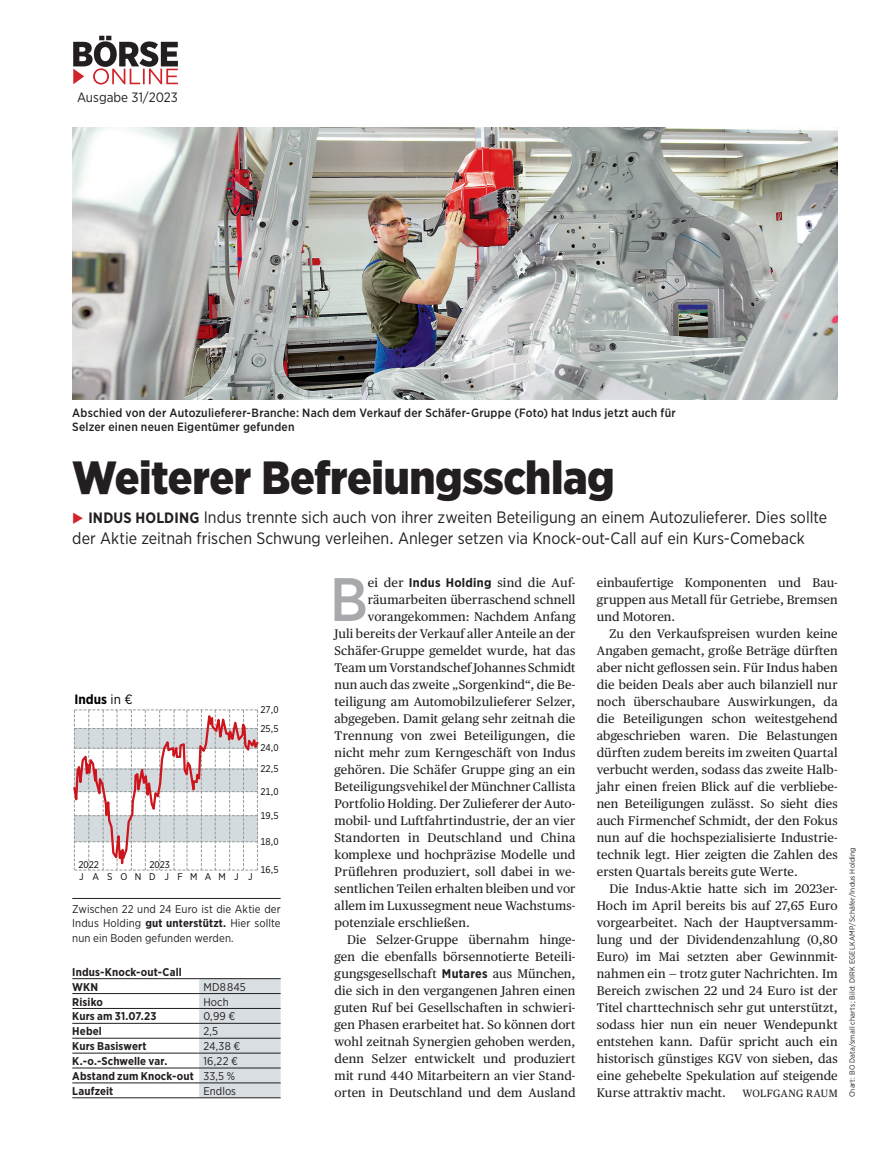
<style>
.page{position:relative;width:893px;height:1170px;background:#fff}
.page>*{position:absolute;margin:0;border:0;box-sizing:border-box;transform-origin:0 0}
.BO_LT_Initial_3{font:500 61.05px "Gotham Narrow";color:#a8a9ad}
.BO_Head_black_31{font:900 46.5px "Gotham Narrow";letter-spacing:-.01em;color:#231f20}
.BO_Vorspann_11{font:16.5px/21px "Gotham Narrow";color:#231f20}
.t1{font:13.5px "Gotham Narrow";color:#231f20}
.t2{font:700 13.5px "Gotham Narrow";color:#000}
.BO_LT_mit_E{font:12.6px/17px "Publico Text";letter-spacing:.01em;color:#231f20;text-align:justify}
.BO_LT_Initial_3-2{font:12.6px "Publico Text";letter-spacing:.01em;color:#231f20}
.BO_BU{font:500 12px/14.7px "Gotham Narrow";letter-spacing:.02em;color:#231f20}
.BO_TAB_Derivate_Text{font:700 11.25px "Gotham Narrow";letter-spacing:.01em;color:#231f20}
.BO_Chart_BU_book{font:11.25px/14.7px "Gotham Narrow";letter-spacing:.01em;color:#231f20;text-align:justify}
.BO_TAB_Derivate_Text-2{font:11.25px "Gotham Narrow";letter-spacing:.01em;color:#231f20}
.BO_LT_mit_E-2{font:10.5px "Publico Text";letter-spacing:.03em;color:#231f20}
.t3{font:9.75px "Gotham Narrow";color:#000}
.t4{font:9.75px "Gotham Narrow";letter-spacing:.82em;color:#000}
.BO_BILDNACHWEIS{font:7.5px "Gotham Narrow";letter-spacing:.025em;color:#231f20}
.s1{color:#d1232a}
.s2{font-weight:700;font-size:15px}
.s3{font-weight:400}
.s4{font-weight:700}
.s5{font-family:"Gotham Narrow";font-weight:700}
</style>
<div class="page">
<svg style="left:73px;top:36px;width:105px;height:48px"></svg>
<img style="left:72px;top:128px;width:766px;height:271px">
<svg style="left:73px;top:709px;width:186px;height:162px"></svg>
<hr style="left:72px;top:898px;width:209px;height:1px;background:#231f20">
<svg style="left:199px;top:979px;width:82px;height:118px;background:#d2d8dc"></svg>
<hr style="left:72px;top:978px;width:127px;height:1px;background:#231f20">
<hr style="left:199px;top:978px;width:82px;height:1px;background:#231f20">
<hr style="left:72px;top:993px;width:127px;height:1px;background:#231f20">
<hr style="left:199px;top:993px;width:82px;height:1px;background:#231f20">
<hr style="left:72px;top:1008px;width:127px;height:1px;background:#231f20">
<hr style="left:199px;top:1008px;width:82px;height:1px;background:#231f20">
<hr style="left:72px;top:1022px;width:127px;height:1px;background:#231f20">
<hr style="left:199px;top:1022px;width:82px;height:1px;background:#231f20">
<hr style="left:72px;top:1037px;width:127px;height:1px;background:#231f20">
<hr style="left:199px;top:1037px;width:82px;height:1px;background:#231f20">
<hr style="left:72px;top:1052px;width:127px;height:1px;background:#231f20">
<hr style="left:199px;top:1052px;width:82px;height:1px;background:#231f20">
<hr style="left:72px;top:1067px;width:127px;height:1px;background:#231f20">
<hr style="left:199px;top:1067px;width:82px;height:1px;background:#231f20">
<hr style="left:72px;top:1082px;width:127px;height:1px;background:#231f20">
<hr style="left:199px;top:1082px;width:82px;height:1px;background:#231f20">
<hr style="left:72px;top:1097px;width:127px;height:1px;background:#231f20">
<hr style="left:199px;top:1097px;width:82px;height:1px;background:#231f20">
<p class="t1" style="left:77px;top:89px;width:102px">Ausgabe 31/2023</p>
<p class="BO_BU" style="left:72px;top:405px;width:605px">Abschied von der Autozulieferer-Branche: Nach dem Verkauf der Schäfer-Gruppe (Foto) hat Indus jetzt auch für<br>Selzer einen neuen Eigentümer gefunden</p>
<p class="BO_Head_black_31" style="left:72px;top:446px;width:544px">Weiterer Befreiungsschlag</p>
<p class="BO_Vorspann_11" style="left:72px;top:506px;width:756px"><span class="s1">◆</span> <span class="s2">INDUS HOLDING</span> Indus trennte sich auch von ihrer zweiten Beteiligung an einem Autozulieferer. Dies sollte der Aktie zeitnah frischen Schwung verleihen. Anleger setzen via Knock-out-Call auf ein Kurs-Comeback</p>
<p class="t2" style="left:74px;top:690px;width:60px">Indus <span class="s3">in €</span></p>
<p class="t3" style="left:260px;top:703px;width:20px">27,0</p>
<p class="t3" style="left:260px;top:722px;width:20px">25,5</p>
<p class="t3" style="left:260px;top:741px;width:20px">24,0</p>
<p class="t3" style="left:260px;top:762px;width:20px">22,5</p>
<p class="t3" style="left:260px;top:785px;width:20px">21,0</p>
<p class="t3" style="left:260px;top:809px;width:20px">19,5</p>
<p class="t3" style="left:260px;top:835px;width:20px">18,0</p>
<p class="t3" style="left:78px;top:858px;width:22px">2022</p>
<p class="t3" style="left:149px;top:858px;width:22px">2023</p>
<p class="BO_Chart_BU_book" style="left:72px;top:901px;width:210px">Zwischen 22 und 24 Euro ist die Aktie der Indus Holding <span class="s4">gut unterstützt.</span> Hier sollte nun ein Boden gefunden werden.</p>
<p class="BO_TAB_Derivate_Text" style="left:72px;top:964px;width:111px">Indus-Knock-out-Call</p>
<p class="BO_TAB_Derivate_Text" style="left:72px;top:979px;width:27px">WKN</p>
<p class="BO_TAB_Derivate_Text-2" style="left:203px;top:979px;width:44px">MD8 845</p>
<p class="BO_TAB_Derivate_Text" style="left:72px;top:994px;width:32px">Risiko</p>
<p class="BO_TAB_Derivate_Text-2" style="left:203px;top:994px;width:27px">Hoch</p>
<p class="BO_TAB_Derivate_Text" style="left:72px;top:1009px;width:86px">Kurs am 31.07.23</p>
<p class="BO_TAB_Derivate_Text-2" style="left:203px;top:1009px;width:34px">0,99 €</p>
<p class="BO_TAB_Derivate_Text" style="left:72px;top:1023px;width:31px">Hebel</p>
<p class="BO_TAB_Derivate_Text-2" style="left:203px;top:1024px;width:16px">2,5</p>
<p class="BO_TAB_Derivate_Text" style="left:72px;top:1038px;width:76px">Kurs Basiswert</p>
<p class="BO_TAB_Derivate_Text-2" style="left:203px;top:1039px;width:38px">24,38 €</p>
<p class="BO_TAB_Derivate_Text" style="left:72px;top:1053px;width:97px">K.-o.-Schwelle var.</p>
<p class="BO_TAB_Derivate_Text-2" style="left:203px;top:1053px;width:36px">16,22 €</p>
<p class="BO_TAB_Derivate_Text" style="left:72px;top:1068px;width:123px">Abstand zum Knock-out</p>
<p class="BO_TAB_Derivate_Text-2" style="left:203px;top:1068px;width:33px">33,5 %</p>
<p class="BO_TAB_Derivate_Text" style="left:72px;top:1083px;width:43px">Laufzeit</p>
<p class="BO_TAB_Derivate_Text-2" style="left:203px;top:1083px;width:34px">Endlos</p>
<p class="t3" style="left:260px;top:863px;width:20px">16,5</p>
<p class="t4" style="left:79px;top:870px;width:175px">JASONDJFMAMJ J</p>
<p class="BO_LT_Initial_3" style="left:330px;top:560px;width:40px">B</p>
<p class="BO_LT_Initial_3-2" style="left:368px;top:573px;width:209px">ei der <span class="s5">Indus Holding</span> sind die Auf-</p>
<p class="BO_LT_Initial_3-2" style="left:368px;top:590px;width:209px">räumarbeiten überraschend schnell</p>
<p class="BO_LT_Initial_3-2" style="left:368px;top:607px;width:209px">vorangekommen: Nachdem Anfang</p>
<p class="BO_LT_Initial_3-2" style="left:334px;top:624px;width:242px">Juli bereits der Verkauf aller Anteile an der</p>
<p class="BO_LT_Initial_3-2" style="left:334px;top:641px;width:242px">Schäfer-Gruppe gemeldet wurde, hat das</p>
<p class="BO_LT_Initial_3-2" style="left:334px;top:658px;width:242px">Team um Vorstandschef Johannes Schmidt</p>
<p class="BO_LT_Initial_3-2" style="left:334px;top:675px;width:242px">nun auch das zweite „Sorgenkind“, die Be-</p>
<p class="BO_LT_Initial_3-2" style="left:334px;top:692px;width:242px">teiligung am Automobilzulieferer Selzer,</p>
<p class="BO_LT_Initial_3-2" style="left:334px;top:709px;width:242px">abgegeben. Damit gelang sehr zeitnah die</p>
<p class="BO_LT_Initial_3-2" style="left:334px;top:726px;width:242px">Trennung von zwei Beteiligungen, die</p>
<p class="BO_LT_Initial_3-2" style="left:334px;top:743px;width:242px">nicht mehr zum Kerngeschäft von Indus</p>
<p class="BO_LT_Initial_3-2" style="left:334px;top:760px;width:242px">gehören. Die Schäfer Gruppe ging an ein</p>
<p class="BO_LT_Initial_3-2" style="left:334px;top:777px;width:242px">Beteiligungsvehikel der Münchner Callista</p>
<p class="BO_LT_Initial_3-2" style="left:334px;top:794px;width:242px">Portfolio Holding. Der Zulieferer der Auto-</p>
<p class="BO_LT_Initial_3-2" style="left:334px;top:811px;width:242px">mobil- und Luftfahrtindustrie, der an vier</p>
<p class="BO_LT_Initial_3-2" style="left:334px;top:828px;width:242px">Standorten in Deutschland und China</p>
<p class="BO_LT_Initial_3-2" style="left:334px;top:845px;width:242px">komplexe und hochpräzise Modelle und</p>
<p class="BO_LT_Initial_3-2" style="left:334px;top:862px;width:242px">Prüflehren produziert, soll dabei in we-</p>
<p class="BO_LT_Initial_3-2" style="left:334px;top:879px;width:242px">sentlichen Teilen erhalten bleiben und vor</p>
<p class="BO_LT_Initial_3-2" style="left:334px;top:896px;width:242px">allem im Luxussegment neue Wachstums-</p>
<p class="BO_LT_Initial_3-2" style="left:334px;top:913px;width:137px">potenziale erschließen.</p>
<p class="BO_LT_mit_E" style="left:334px;top:930px;width:242px;text-indent:13px">Die Selzer-Gruppe übernahm hinge&shy;gen die ebenfalls börsennotierte Beteili&shy;gungsgesellschaft <span class="s5">Mutares</span> aus München, die sich in den vergangenen Jahren einen guten Ruf bei Gesellschaften in schwieri&shy;gen Phasen erarbeitet hat. So können dort wohl zeitnah Synergien gehoben werden, denn Selzer entwickelt und produziert mit rund 440 Mitarbeitern an vier Stand&shy;orten in Deutschland und dem Ausland</p>
<p class="BO_LT_mit_E" style="left:597px;top:573px;width:242px">einbaufertige Komponenten und Bau&shy;gruppen aus Metall für Getriebe, Bremsen und Motoren.</p>
<p class="BO_LT_mit_E" style="left:597px;top:624px;width:242px;text-indent:13px">Zu den Verkaufspreisen wurden keine Angaben gemacht, große Beträge dürften aber nicht geflossen sein. Für Indus haben die beiden Deals aber auch bilanziell nur noch überschaubare Auswirkungen, da die Beteiligungen schon weitestgehend abgeschrieben waren. Die Belastungen dürften zudem bereits im zweiten Quartal verbucht werden, sodass das zweite Halb&shy;jahr einen freien Blick auf die verbliebe&shy;nen Beteiligungen zulässt. So sieht dies auch Firmenchef Schmidt, der den Fokus nun auf die hochspezialisierte Industrie&shy;technik legt. Hier zeigten die Zahlen des ersten Quartals bereits gute Werte.</p>
<p class="BO_LT_mit_E" style="left:597px;top:879px;width:242px;text-indent:13px">Die Indus-Aktie hatte sich im 2023er-Hoch im April bereits bis auf 27,65 Euro vorgearbeitet. Nach der Hauptversamm&shy;lung und der Dividendenzahlung (0,80<br>Euro) im Mai setzten aber Gewinnmit&shy;nahmen ein — trotz guter Nachrichten. Im Bereich zwischen 22 und 24 Euro ist der Titel charttechnisch sehr gut unterstützt, sodass hier nun ein neuer Wendepunkt entstehen kann. Dafür spricht auch ein historisch günstiges KGV von sieben, das eine gehebelte Spekulation auf steigende Kurse attraktiv macht.</p>
<p class="BO_LT_mit_E-2" style="left:742px;top:1085px;width:97px">WOLFGANG RAUM</p>
<p class="BO_BILDNACHWEIS" style="left:848px;top:1097px;width:251px;rotate:-90deg">Chart: BO Data/small charts; Bild: DIRK EGELKAMP/Schäfer/Indus Holding</p>
</div>
